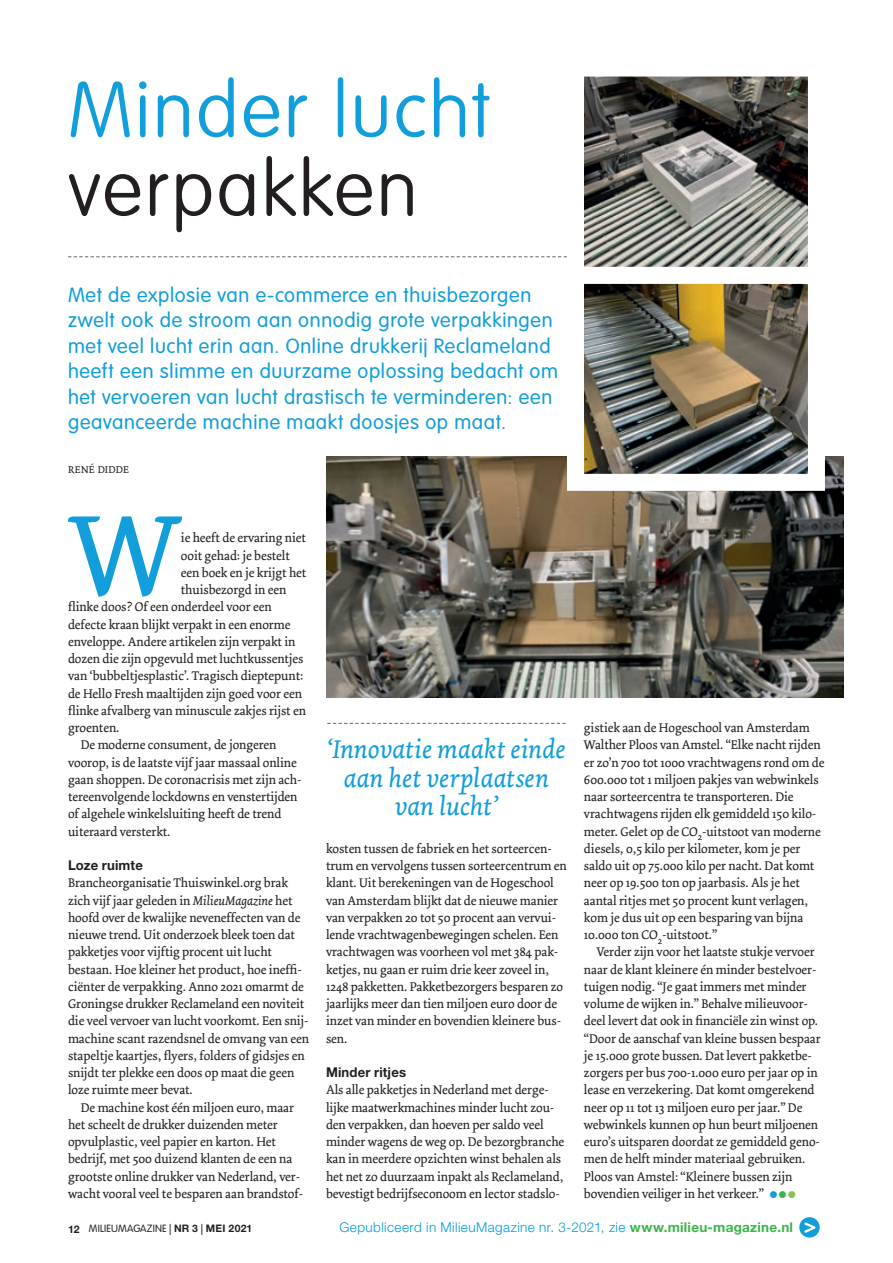
<style>
.page{position:relative;width:893px;height:1263px;background:#fff}
.page>*{position:absolute;margin:0;border:0;box-sizing:border-box;transform-origin:0 0}
.t1{font:119.1px "Dolly";color:#119eda}
.t2{font:100 77.1px "VAG Rounded Std";letter-spacing:.025em;color:#119eda}
.t3{font:100 77.1px "VAG Rounded Std";letter-spacing:.03em;color:#231f20}
.t4{font:italic 27px/28.5px "Dolly";color:#119eda;text-align:center}
.t5{font:300 20.25px/25.5px "VAG Rounded Std";letter-spacing:.035em;color:#119eda}
.t6{font:300 13.5px "Helvetica Neue LT Std";letter-spacing:.03em;color:#009cdb}
.t7{font:700 13.5px "Helvetica Neue LT Std";letter-spacing:.01em;color:#231f20}
.t8{font:13.2px/17.2px "Dolly";letter-spacing:-.005em;color:#231f20}
.t9{font:10.5px "Dolly Small Caps";letter-spacing:.025em;color:#231f20}
.t10{font:300 10.35px "VAG Rounded Std";letter-spacing:.02em;color:#231f20}
.s1{font-style:italic}
.s2{color:#119eda}
.s3{color:#3ab54a}
.s4{color:#83c555}
.s5{font-family:"Helvetica Neue LT Std";font-weight:700;font-size:10.5px}
.s6{font-family:"Helvetica Neue LT Std";font-weight:700}
.s7{font-weight:700;color:#3ab54a}
</style>
<div class="page">
<svg style="left:68px;top:256px;width:488px;height:1px"></svg>
<img style="left:326px;top:457px;width:517px;height:241px">
<svg style="left:327px;top:723px;width:239px;height:1px"></svg>
<img style="left:558px;top:292px;width:275px;height:207px">
<svg style="left:558px;top:76px;width:250px;height:216px"></svg>
<div style="left:799px;top:1217px;width:21px;height:20px;background:#119eda;border-radius:50%"></div>
<svg style="left:804px;top:1222px;width:11px;height:11px"></svg>
<h2 class="t2" style="left:68px;top:66px;width:424px">Minder lucht</h2>
<h2 class="t3" style="left:68px;top:144px;width:351px">verpakken</h2>
<p class="t5" style="left:68px;top:283px;width:492px">Met de explosie van e-commerce en thuisbezorgen zwelt ook de stroom aan onnodig grote verpakkingen met veel lucht erin aan. Online drukkerij Reclameland heeft een slimme en duurzame oplossing bedacht om het vervoeren van lucht drastisch te verminderen: een geavanceerde machine maakt doosjes op maat.</p>
<p class="t9" style="left:68px;top:464px;width:62px">RENÉ DIDDE</p>
<h1 class="t1" style="left:70px;top:484px;width:113px">W</h1>
<p class="t8" style="left:181px;top:530px;width:127px">ie heeft de ervaring niet</p>
<p class="t8" style="left:181px;top:547px;width:111px">ooit gehad: je bestelt</p>
<p class="t8" style="left:181px;top:564px;width:127px">een boek en je krijgt het</p>
<p class="t8" style="left:181px;top:581px;width:107px">thuisbezorgd in een</p>
<p class="t8" style="left:68px;top:599px;width:205px">flinke doos? Of een onderdeel voor een</p>
<p class="t8" style="left:68px;top:616px;width:224px">defecte kraan blijkt verpakt in een enorme</p>
<p class="t8" style="left:68px;top:633px;width:229px">enveloppe. Andere artikelen zijn verpakt in</p>
<p class="t8" style="left:68px;top:650px;width:237px">dozen die zijn opgevuld met luchtkussentjes</p>
<p class="t8" style="left:68px;top:668px;width:237px">van ‘bubbeltjesplastic’. Tragisch dieptepunt:</p>
<p class="t8" style="left:68px;top:685px;width:235px">de Hello Fresh maaltijden zijn goed voor een</p>
<p class="t8" style="left:68px;top:702px;width:239px">flinke afvalberg van minuscule zakjes rijst en</p>
<p class="t8" style="left:68px;top:719px;width:53px">groenten.</p>
<p class="t8" style="left:81px;top:737px;width:197px">De moderne consument, de jongeren</p>
<p class="t8" style="left:68px;top:754px;width:230px">voorop, is de laatste vijf jaar massaal online</p>
<p class="t8" style="left:68px;top:771px;width:235px">gaan shoppen. De coronacrisis met zijn ach-</p>
<p class="t8" style="left:68px;top:788px;width:231px">tereenvolgende lockdowns en venstertijden</p>
<p class="t8" style="left:68px;top:806px;width:215px">of algehele winkelsluiting heeft de trend</p>
<p class="t8" style="left:68px;top:823px;width:104px">uiteraard versterkt.</p>
<p class="t7" style="left:68px;top:857px;width:76px">Loze ruimte</p>
<p class="t8" style="left:68px;top:875px;width:242px">Brancheorganisatie Thuiswinkel.org brak zich vijf jaar geleden in <span class="s1">MilieuMagazine</span> het hoofd over de kwalijke neveneffecten van de nieuwe trend. Uit onderzoek bleek toen dat pakketjes voor vijftig procent uit lucht bestaan. Hoe kleiner het product, hoe ineffi&shy;ciënter de verpakking. Anno 2021 omarmt de Groningse drukker Reclameland een noviteit die veel vervoer van lucht voorkomt. Een snij&shy;machine scant razendsnel de omvang van een stapeltje kaartjes, flyers, folders of gidsjes en snijdt ter plekke een doos op maat die geen loze ruimte meer bevat.</p>
<p class="t8" style="left:68px;top:1099px;width:237px;text-indent:13px">De machine kost één miljoen euro, maar het scheelt de drukker duizenden meter opvulplastic, veel papier en karton. Het bedrijf, met 500 duizend klanten de een na grootste online drukker van Nederland, ver&shy;wacht vooral veel te besparen aan brandstof-</p>
<h3 class="t4" style="left:327px;top:735px;width:240px">‘Innovatie maakt einde aan het verplaatsen van lucht’</h3>
<p class="t8" style="left:326px;top:840px;width:242px">kosten tussen de fabriek en het sorteercen&shy;trum en vervolgens tussen sorteer centrum en klant. Uit berekeningen van de Hogeschool van Amsterdam blijkt dat de nieuwe manier van verpakken 20 tot 50 procent aan vervui&shy;lende vrachtwagenbewegingen schelen. Een vrachtwagen was voorheen vol met 384 pak&shy;ketjes, nu gaan er ruim drie keer zoveel in, 1248 pakketten. Pakketbezorgers besparen zo jaarlijks meer dan tien miljoen euro door de inzet van minder en bovendien kleinere bus&shy;sen.</p>
<p class="t7" style="left:326px;top:1064px;width:82px">Minder ritjes</p>
<p class="t8" style="left:326px;top:1082px;width:240px">Als alle pakketjes in Nederland met derge&shy;lijke maatwerkmachines minder lucht zou&shy;den verpakken, dan hoeven per saldo veel minder wagens de weg op. De bezorgbranche kan in meerdere opzichten winst behalen als het net zo duurzaam inpakt als Reclameland, bevestigt bedrijfseconoom en lector stadslo-</p>
<p class="t8" style="left:584px;top:719px;width:242px">gistiek aan de Hogeschool van Amsterdam Walther Ploos van Amstel. “Elke nacht rijden er zo’n 700 tot 1000 vrachtwagens rond om de 600.000 tot 1 miljoen pakjes van webwinkels naar sorteercentra te transporteren. Die vrachtwagens rijden elk gemiddeld 150 kilo&shy;meter. Gelet op de CO<sub>2</sub>-uitstoot van moderne diesels, 0,5 kilo per kilometer, kom je per saldo uit op 75.000 kilo per nacht. Dat komt neer op 19.500 ton op jaarbasis. Als je het aantal ritjes met 50 procent kunt verlagen, kom je dus uit op een besparing van bijna 10.000 ton CO<sub>2</sub>-uitstoot.”</p>
<p class="t8" style="left:584px;top:944px;width:238px;text-indent:13px">Verder zijn voor het laatste stukje vervoer naar de klant kleinere én minder bestelvoer&shy;tuigen nodig. “Je gaat immers met minder volume de wijken in.” Behalve milieuvoor&shy;deel levert dat ook in financiële zin winst op. “Door de aanschaf van kleine bussen bespaar je 15.000 grote bussen. Dat levert pakketbe&shy;zorgers per bus 700-1.000 euro per jaar op in lease en verzekering. Dat komt omgerekend neer op 11 tot 13 miljoen euro per jaar.” De webwinkels kunnen op hun beurt miljoenen euro’s uitsparen doordat ze gemiddeld geno&shy;men de helft minder materiaal gebruiken.<br>Ploos van Amstel: “Kleinere bussen zijn bovendien veiliger in het verkeer.” <span class="s2">●</span><span class="s3">●</span><span class="s4">●</span></p>
<p class="t10" style="left:68px;top:1223px;width:186px"><span class="s5">12</span> MILIEUMAGAZINE | <span class="s6">NR 3</span> | <span class="s6">MEI 2021</span></p>
<p class="t6" style="left:339px;top:1219px;width:455px">Gepubliceerd in MilieuMagazine nr. 3-2021, zie <span class="s7">www.milieu-magazine.nl</span></p>
</div>
